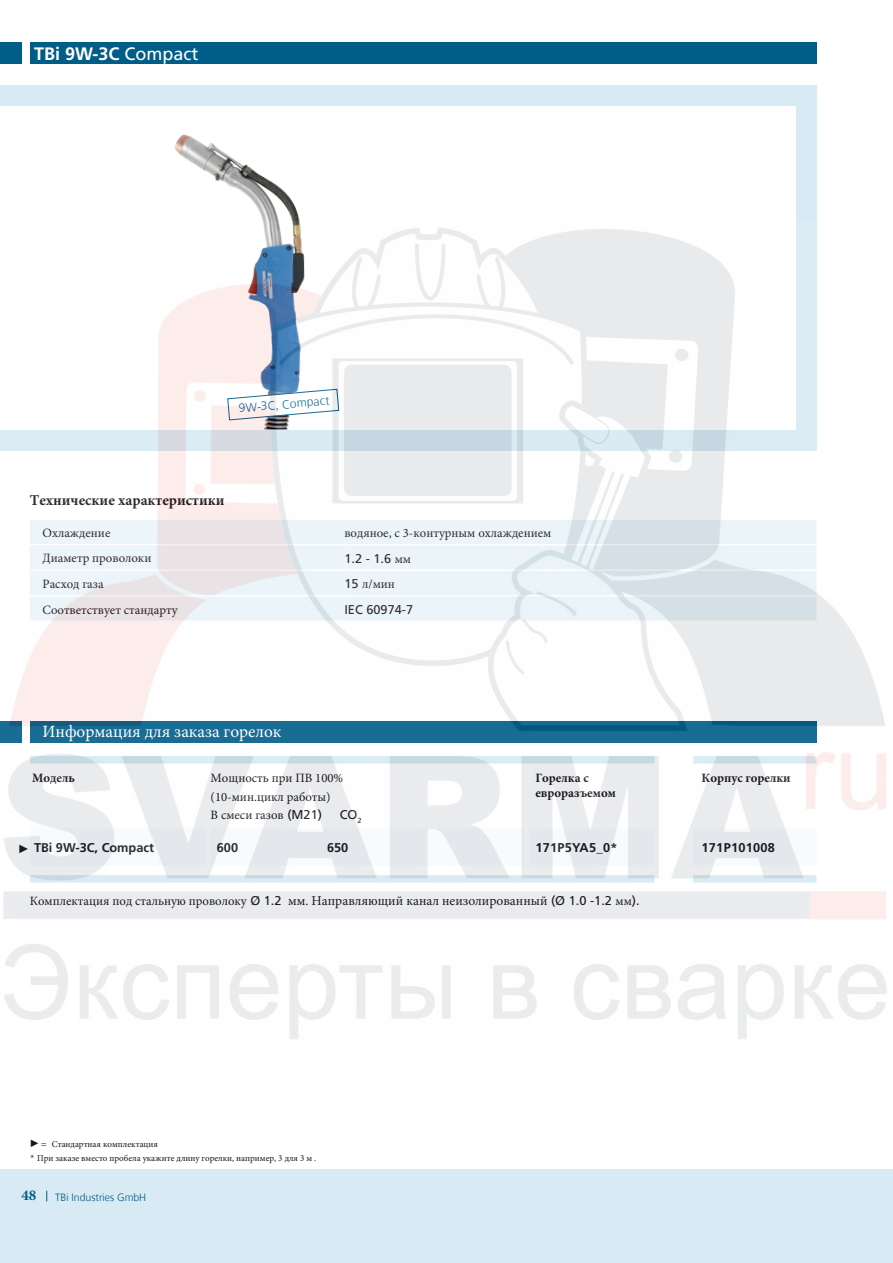
<style>
.page{position:relative;width:893px;height:1263px;background:#fff}
.page>*{position:absolute;margin:0;border:0;box-sizing:border-box;transform-origin:0 0}
.t1{font:700 18px "Frutiger LT Std";color:#fff}
.t2{font:17.25px "Minion Pro";color:#fff}
.t3{font:700 15px "Minion Pro";color:#1a171c}
.t4{font:700 15px "Minion Pro";color:#005d88}
.t5{font:13.5px "Minion Pro";color:#1a171c}
.t6{font:12.75px/18.6px "Minion Pro";color:#1a171c}
.t7{font:700 12.75px "Frutiger LT Std";letter-spacing:.01em;color:#1a171c}
.t8{font:700 12.75px/15.6px "Minion Pro";color:#1a171c}
.t9{font:12.75px "Frutiger LT Std";color:#1a171c}
.t10{font:300 12px "Frutiger";color:#005d88}
.t11{font:300 10.5px "Frutiger";color:#005d88}
.t12{font:9px/13.8px "Minion Pro";color:#1a171c}
.s1{font-weight:400}
.s2{font-family:"Minion Pro"}
.s3{font-family:"Frutiger LT Std"}
.s4{font-size:12.75px}
.s5{font-family:"Frutiger LT Std";font-size:12.75px}
.s6{font-family:"Times New Roman";font-size:10.5px}
.s7{font-family:"Frutiger";font-weight:300}
</style>
<div class="page">
<div style="left:0;top:1169px;width:893px;height:94px;background:#d8eaf3"></div>
<div style="left:30px;top:43px;width:786px;height:21px;background:#005d88"></div>
<div style="left:0;top:85px;width:816px;height:366px;background:#d8eaf3"></div>
<div style="left:0;top:106px;width:795px;height:323px;background:#fff"></div>
<img style="left:174px;top:134px;width:126px;height:88px">
<div style="left:0;top:43px;width:21px;height:21px;background:#005d88"></div>
<img style="left:0;top:222px;width:887px;height:817px">
<h1 class="t1" style="left:34px;top:43px;width:166px">TBi 9W-3C <span class="s1">Compact</span></h1>
<p class="t10" style="left:238px;top:401px;width:92px;rotate:-5deg">9W-3C, Compact</p>
<p class="t3" style="left:30px;top:489px;width:196px">Технические характеристики</p>
<p class="t6" style="left:43px;top:524px;width:69px">Охлаждение</p>
<p class="t6" style="left:344px;top:524px;width:208px">водяное, с 3-контурным охлаждением</p>
<p class="t6" style="left:43px;top:549px;width:110px">Диаметр проволоки</p>
<p class="t9" style="left:344px;top:551px;width:68px">1.2 - 1.6 <span class="s2">мм</span></p>
<p class="t6" style="left:43px;top:575px;width:63px">Расход газа</p>
<p class="t6" style="left:344px;top:575px;width:52px"><span class="s3">15</span> л/мин</p>
<p class="t6" style="left:43px;top:600px;width:137px">Соответствует стандарту</p>
<p class="t9" style="left:344px;top:602px;width:70px">IEC 60974-7</p>
<h2 class="t2" style="left:43px;top:720px;width:240px">Информация для заказа горелок</h2>
<p class="t8" style="left:32px;top:770px;width:44px">Модель</p>
<p class="t6" style="left:211px;top:768px;width:134px">Мощность при ПВ 100% (10-мин.цикл работы)<br>В смеси газов <span class="s3">(M21)</span></p>
<p class="t9" style="left:340px;top:807px;width:23px">CO<sub>2</sub></p>
<p class="t8" style="left:535px;top:770px;width:82px">Горелка с евроразъемом</p>
<p class="t7" style="left:18px;top:840px;width:138px"><sub>►</sub> TBi 9W-3C, Compact</p>
<p class="t7" style="left:217px;top:840px;width:23px">600</p>
<p class="t7" style="left:327px;top:840px;width:23px">650</p>
<p class="t7" style="left:535px;top:840px;width:84px">171P5YA5_0*</p>
<p class="t5" style="left:30px;top:892px;width:611px"><span class="s4">Комплектация под стальную проволоку</span> <span class="s5">Ø 1.2</span> мм. Направляющий канал неизолированный <span class="s5">(Ø 1.0 -1.2</span> <span class="s4">мм</span><span class="s5">).</span></p>
<p class="t8" style="left:702px;top:770px;width:91px">Корпус горелки</p>
<p class="t7" style="left:702px;top:840px;width:75px">171P101008</p>
<p class="t12" style="left:30px;top:1137px;width:288px"><span class="s6">►</span><span class="s7">=</span> Стандартная комплектация<br><span class="s7">*</span> При заказе вместо пробела укажите длину горелки, например, 3 для 3 м .</p>
<p class="t4" style="left:21px;top:1185px;width:16px">48</p>
<p class="t11" style="left:55px;top:1192px;width:93px">TBi Industries GmbH</p>
</div>
